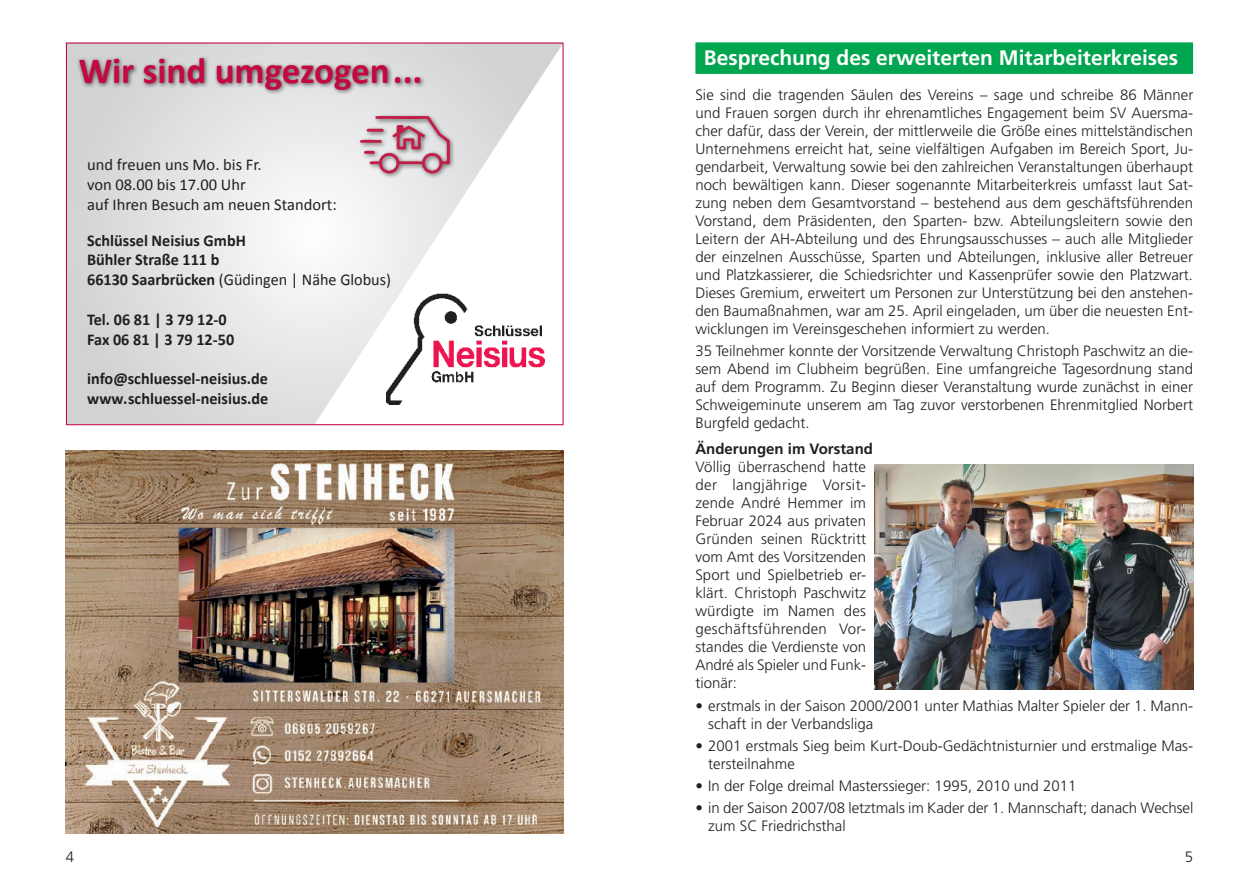
<style>
.page{position:relative;width:1259px;height:893px;background:#fff}
.page>*{position:absolute;margin:0;border:0;box-sizing:border-box;transform-origin:0 0}
.t1{font:700 37.05px "Calibri";color:#c40941}
.t2{font:700 21px "Frutiger LT Std";color:#fff}
.t3{font:700 16.5px/19.8px "Calibri";color:#231f20}
.t4{font:16.5px/19.8px "Calibri";color:#231f20}
.t5{font:300 15px/18px "Frutiger LT Std";color:#231f20;text-align:justify}
.t6{font:700 15px "Frutiger LT Std";color:#231f20}
.s1{font-weight:400}
</style>
<div class="page">
<svg style="left:68px;top:45px;width:493px;height:378px"></svg>
<div style="left:77px;top:55px;width:349px;height:41px;background:#231f20;opacity:.75"></div>
<div style="left:358px;top:113px;width:97px;height:66px;background:#231f20;opacity:.75"></div>
<img style="left:352px;top:111px;width:103px;height:65px">
<div style="left:695px;top:42px;width:498px;height:32px;background:#00a54f"></div>
<img style="left:874px;top:464px;width:319px;height:225px">
<img style="left:66px;top:451px;width:497px;height:382px">
<h1 class="t1" style="left:79px;top:48px;width:345px">Wir sind umgezogen ...</h1>
<h2 class="t2" style="left:704px;top:46px;width:476px">Besprechung des erweiterten Mitarbeiterkreises</h2>
<p class="t5" style="left:695px;top:86px;width:499px">Sie sind die tragenden Säulen des Vereins – sage und schreibe 86 Männer und Frauen sorgen durch ihr ehrenamtliches Engagement beim SV Auersma&shy;cher dafür, dass der Verein, der mittlerweile die Größe eines mittelständischen Unternehmens erreicht hat, seine vielfältigen Aufgaben im Bereich Sport, Ju&shy;gendarbeit, Verwaltung sowie bei den zahlreichen Veranstaltungen überhaupt noch bewältigen kann. Dieser sogenannte Mitarbeiterkreis umfasst laut Sat&shy;zung neben dem Gesamtvorstand – bestehend aus dem geschäftsführenden Vorstand, dem Präsidenten, den Sparten- bzw. Abteilungsleitern sowie den Leitern der AH-Abteilung und des Ehrungsausschusses – auch alle Mitglieder der einzelnen Ausschüsse, Sparten und Abteilungen, inklusive aller Betreuer und Platzkassierer, die Schiedsrichter und Kassenprüfer sowie den Platzwart.<br>Dieses Gremium, erweitert um Personen zur Unterstützung bei den anstehen&shy;den Baumaßnahmen, war am 25. April eingeladen, um über die neuesten Ent&shy;wicklungen im Vereinsgeschehen informiert zu werden.</p>
<p class="t5" style="left:695px;top:342px;width:499px">35 Teilnehmer konnte der Vorsitzende Verwaltung Christoph Paschwitz an die&shy;sem Abend im Clubheim begrüßen. Eine umfangreiche Tagesordnung stand auf dem Programm. Zu Beginn dieser Veranstaltung wurde zunächst in einer Schweigeminute unserem am Tag zuvor verstorbenen Ehrenmitglied Norbert Burgfeld gedacht.</p>
<p class="t6" style="left:695px;top:440px;width:179px">Änderungen im Vorstand</p>
<p class="t5" style="left:695px;top:458px;width:172px">Völlig überraschend hatte der langjährige Vorsit&shy;zende André Hemmer im Februar 2024 aus privaten Gründen seinen Rücktritt vom Amt des Vorsitzenden Sport und Spielbetrieb er&shy;klärt. Christoph Paschwitz würdigte im Namen des geschäftsführenden Vor&shy;standes die Verdienste von André als Spieler und Funk&shy;tionär:</p>
<p class="t5" style="left:708px;top:697px;width:486px;text-indent:-13px">• erstmals in der Saison 2000/2001 unter Mathias Malter Spieler der 1. Mann&shy;schaft in der Verbandsliga</p>
<p class="t5" style="left:708px;top:737px;width:486px;text-indent:-13px">• 2001 erstmals Sieg beim Kurt-Doub-Gedächtnisturnier und erstmalige Mas&shy;tersteilnahme</p>
<p class="t5" style="left:695px;top:777px;width:382px">• In der Folge dreimal Masterssieger: 1995, 2010 und 2011</p>
<p class="t5" style="left:708px;top:799px;width:487px;text-indent:-13px">• in der Saison 2007/08 letztmals im Kader der 1. Mannschaft; danach Wechsel zum SC Friedrichsthal</p>
<p class="t4" style="left:87px;top:155px;width:251px">und freuen uns Mo. bis Fr.<br>von 08.00 bis 17.00 Uhr<br>auf Ihren Besuch am neuen Standort:</p>
<p class="t3" style="left:87px;top:229px;width:305px">Schlüssel Neisius GmbH<br>Bühler Straße 111 b<br>66130 Saarbrücken <span class="s1">(Güdingen | Nähe Globus)</span></p>
<p class="t3" style="left:87px;top:309px;width:148px">Tel. 06 81 | 3 79 12-0<br>Fax 06 81 | 3 79 12-50</p>
<p class="t3" style="left:87px;top:368px;width:183px">info@schluessel-neisius.de www.schluessel-neisius.de</p>
<p class="t5" style="left:66px;top:848px;width:10px">4</p>
<p class="t5" style="left:1184px;top:848px;width:10px">5</p>
</div>
